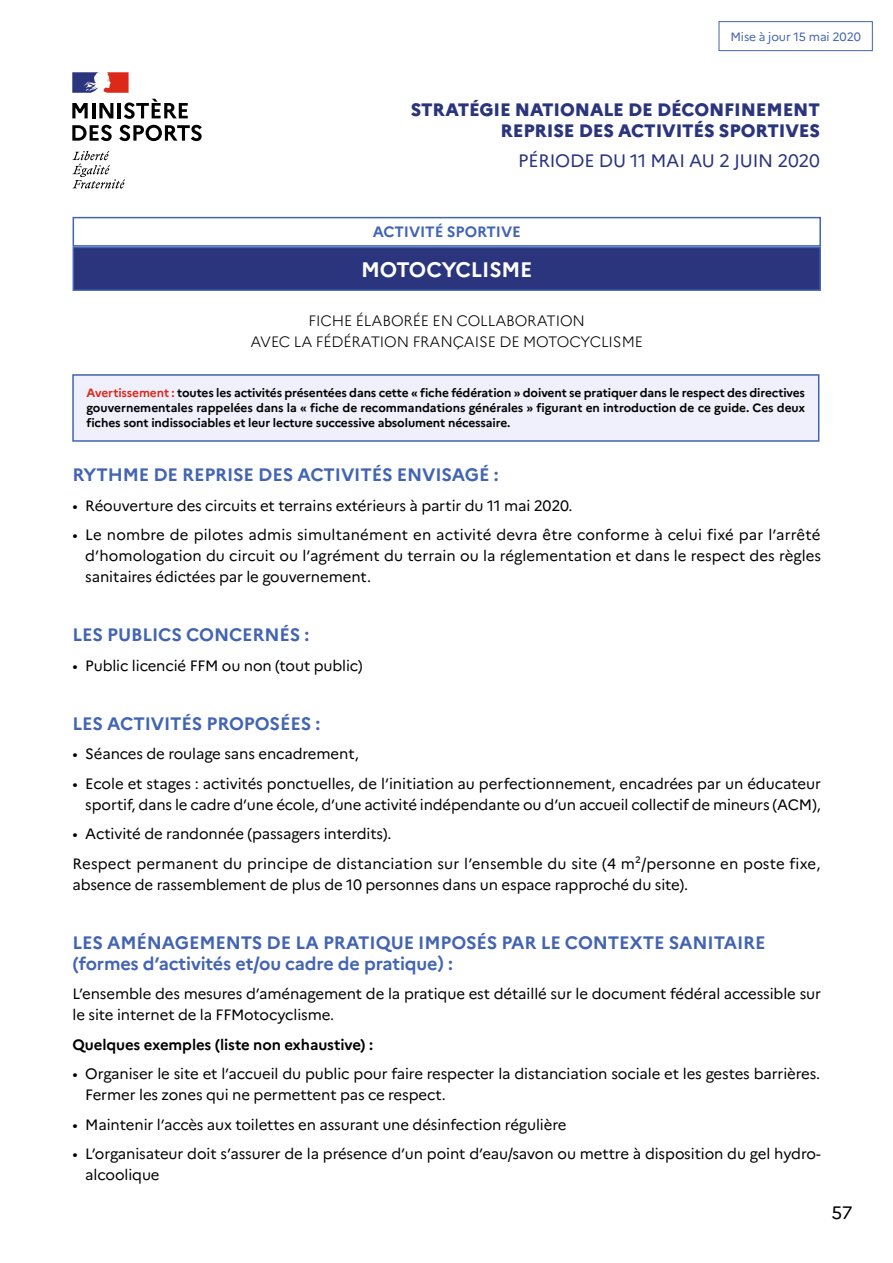
<style>
.page{position:relative;width:893px;height:1263px;background:#fff}
.page>*{position:absolute;margin:0;border:0;box-sizing:border-box;transform-origin:0 0}
.Heading_SPORT{font:700 21px "Marianne";letter-spacing:-.01em;color:#fff}
.TEXTE{font:700 18px/21px "Marianne";letter-spacing:-.01em;color:#4264b2}
.t1{font:800 18px/21px "Marianne";letter-spacing:-.01em;color:#2b357d;text-align:right}
.t2{font:18px "Marianne";letter-spacing:-.01em;color:#2b357d}
.t3{font:18px "Marianne";color:#000}
.TEXTE-2{font:15px/21px "Marianne";letter-spacing:-.01em;color:#000}
.TEXTE-3{font:300 15px/21px "Marianne";letter-spacing:-.01em;color:#000;text-align:center}
.TEXTE-4{font:700 15px "Marianne";letter-spacing:-.01em;color:#000}
.t4{font:700 15px "Marianne";letter-spacing:-.01em;color:#4264b2}
.t5{font:700 12px/15px "Marianne";letter-spacing:-.01em;color:#000;text-align:justify}
.TEXTE-5{font:12px "Marianne";letter-spacing:-.01em;color:#4264b2}
.s1{color:#dc291a}
</style>
<div class="page">
<div style="left:73px;top:217px;width:748px;height:30px;border:2px solid #4264b2"></div>
<div style="left:73px;top:375px;width:746px;height:66px;background:#eff0fc"></div>
<div style="left:72px;top:374px;width:747px;height:68px;border:2px solid #4264b2"></div>
<svg style="left:72px;top:103px;width:16px;height:15px"></svg>
<hr style="left:92px;top:103px;width:3px;height:15px;background:#000">
<svg style="left:99px;top:103px;width:14px;height:15px"></svg>
<hr style="left:118px;top:103px;width:3px;height:15px;background:#000">
<svg style="left:124px;top:99px;width:64px;height:20px"></svg>
<svg style="left:72px;top:125px;width:40px;height:16px"></svg>
<svg style="left:119px;top:125px;width:83px;height:16px"></svg>
<svg style="left:72px;top:151px;width:53px;height:38px"></svg>
<svg style="left:72px;top:72px;width:57px;height:21px"></svg>
<div style="left:73px;top:247px;width:747px;height:43px;background:#2b357d"></div>
<div style="left:73px;top:247px;width:748px;height:44px;border:2px solid #4264b2"></div>
<svg style="left:718px;top:21px;width:155px;height:30px"></svg>
<p class="TEXTE-5" style="left:730px;top:29px;width:132px">Mise à jour 15 mai 2020</p>
<p class="t1" style="left:411px;top:99px;width:411px">STRATÉGIE NATIONALE DE DÉCONFINEMENT<br>REPRISE DES ACTIVITÉS SPORTIVES</p>
<p class="t2" style="left:518px;top:149px;width:303px">PÉRIODE DU 11 MAI AU 2 JUIN 2020</p>
<p class="t4" style="left:373px;top:223px;width:150px">ACTIVITÉ SPORTIVE</p>
<p class="Heading_SPORT" style="left:361px;top:256px;width:173px">MOTOCYCLISME</p>
<p class="TEXTE-3" style="left:251px;top:310px;width:394px">FICHE ÉLABORÉE EN COLLABORATION<br>AVEC LA FÉDÉRATION FRANÇAISE DE MOTOCYCLISME</p>
<p class="t5" style="left:87px;top:386px;width:720px"><span class="s1">Avertissement :</span> toutes les activités présentées dans cette « fiche fédération » doivent se pratiquer dans le respect des directives gouvernementales rappelées dans la « fiche de recommandations générales » figurant en introduction de ce guide. Ces deux fiches sont indissociables et leur lecture successive absolument nécessaire.</p>
<p class="TEXTE" style="left:73px;top:464px;width:427px">RYTHME DE REPRISE DES ACTIVITÉS ENVISAGÉ :</p>
<p class="TEXTE-2" style="left:73px;top:495px;width:502px">• Réouverture des circuits et terrains extérieurs à partir du 11 mai 2020.</p>
<p class="TEXTE-2" style="left:85px;top:524px;width:737px;text-align:justify;text-indent:-13px">• Le nombre de pilotes admis simultanément en activité devra être conforme à celui fixé par l’arrêté d’homologation du circuit ou l’agrément du terrain ou la réglementation et dans le respect des règles sanitaires édictées par le gouvernement.</p>
<p class="TEXTE" style="left:73px;top:624px;width:238px">LES PUBLICS CONCERNÉS :</p>
<p class="TEXTE-2" style="left:73px;top:655px;width:292px">• Public licencié FFM ou non (tout public)</p>
<p class="TEXTE" style="left:73px;top:713px;width:249px">LES ACTIVITÉS PROPOSÉES :</p>
<p class="TEXTE-2" style="left:73px;top:743px;width:288px">• Séances de roulage sans encadrement,</p>
<p class="TEXTE-2" style="left:73px;top:773px;width:750px;text-align:right">• Ecole et stages : activités ponctuelles, de l’initiation au perfectionnement, encadrées par un éducateur sportif, dans le cadre d’une école, d’une activité indépendante ou d’un accueil collectif de mineurs (ACM),</p>
<p class="TEXTE-2" style="left:73px;top:823px;width:320px">• Activité de randonnée (passagers interdits).</p>
<p class="TEXTE-2" style="left:73px;top:853px;width:749px">Respect permanent du principe de distanciation sur l’ensemble du site (4 m²/personne en poste fixe, absence de rassemblement de plus de 10 personnes dans un espace rapproché du site).</p>
<p class="TEXTE" style="left:73px;top:932px;width:694px">LES AMÉNAGEMENTS DE LA PRATIQUE IMPOSÉS PAR LE CONTEXTE SANITAIRE (formes d’activités et/ou cadre de pratique) :</p>
<p class="TEXTE-2" style="left:73px;top:983px;width:750px">L’ensemble des mesures d’aménagement de la pratique est détaillé sur le document fédéral accessible sur le site internet de la FFMotocyclisme.</p>
<p class="TEXTE-4" style="left:73px;top:1035px;width:302px">Quelques exemples (liste non exhaustive) :</p>
<p class="TEXTE-2" style="left:85px;top:1063px;width:736px;text-indent:-13px">• Organiser le site et l’accueil du public pour faire respecter la distanciation sociale et les gestes barrières.<br>Fermer les zones qui ne permettent pas ce respect.</p>
<p class="TEXTE-2" style="left:73px;top:1114px;width:495px">• Maintenir l’accès aux toilettes en assurant une désinfection régulière</p>
<p class="TEXTE-2" style="left:85px;top:1143px;width:737px;text-indent:-13px">• L’organisateur doit s’assurer de la présence d’un point d’eau/savon ou mettre à disposition du gel hydro&shy;alcoolique</p>
<p class="t3" style="left:831px;top:1201px;width:23px">57</p>
</div>
